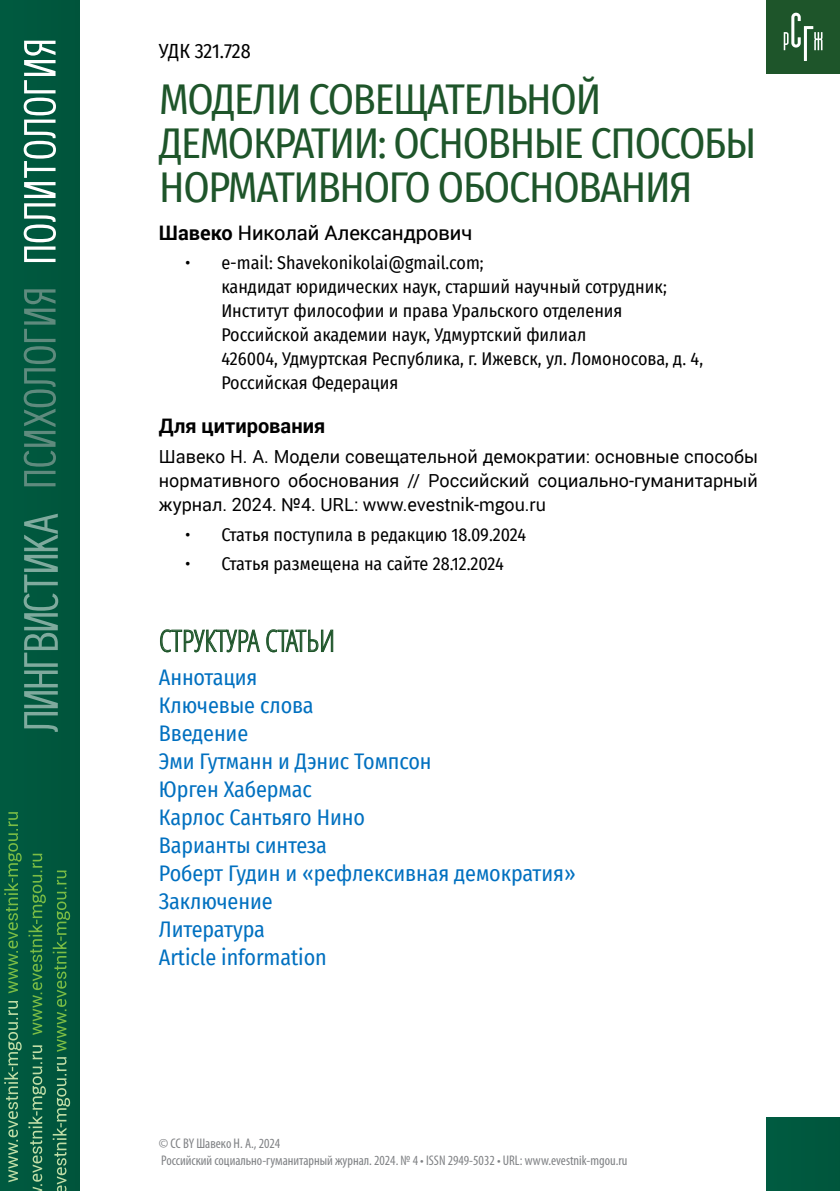
<style>
.page{position:relative;width:840px;height:1191px;background:#fff}
.page>*{position:absolute;margin:0;border:0;box-sizing:border-box;transform-origin:0 0}
.Название_статьи{font:42px/44px "Fira Sans Condensed";letter-spacing:-.03em;color:#1e552a}
.Подзаг_аннот__ключ_с{font:30px "Germano";color:#1e552a}
.Оглавление{font:22px "Fira Sans Condensed";letter-spacing:-.005em;color:#0070c0}
.ФИО{font:500 20px "Roberto Sans";color:#000}
.Подзагол_чёрный{font:700 20px "Roberto Sans";color:#000}
.УДК{font:20px "Fira Sans Condensed";letter-spacing:-.01em;color:#000}
.t1{font:18px/24px "Fira Sans Condensed";color:#000}
.Правильная_ссялка{font:18px/24px "Roberto Sans";color:#000;text-align:justify}
.Колонтитул{font:condensed 14px "Myriad Pro";color:#808285}
.s1{font-weight:700}
</style>
<div class="page">
<div style="left:0;top:0;width:79px;height:1191px;background:#00573d"></div>
<svg style="left:4px;top:1001px;width:18px;height:181px;background:#267454"></svg>
<svg style="left:4px;top:812px;width:18px;height:181px;background:#186d40"></svg>
<svg style="left:28px;top:853px;width:18px;height:182px;background:#186b3e"></svg>
<svg style="left:53px;top:870px;width:17px;height:181px;background:#196b3e"></svg>
<svg style="left:28px;top:1045px;width:18px;height:146px;background:#267252"></svg>
<svg style="left:53px;top:1057px;width:17px;height:134px;background:#297253"></svg>
<svg style="left:24px;top:41px;width:32px;height:221px"></svg>
<svg style="left:24px;top:289px;width:32px;height:197px;background:#216954"></svg>
<div style="left:766px;top:1117px;width:73px;height:74px;background:#00583f"></div>
<svg style="left:24px;top:513px;width:34px;height:219px;background:#307662"></svg>
<svg style="left:766px;top:0;width:73px;height:74px;background:#30623b"></svg>
<svg style="left:160px;top:629px;width:173px;height:24px"></svg>
<p class="УДК" style="left:159px;top:36px;width:93px">УДК 321.728</p>
<p class="Название_статьи" style="left:159px;top:76px;width:598px">МОДЕЛИ СОВЕЩАТЕЛЬНОЙ<br>ДЕМОКРАТИИ: ОСНОВНЫЕ СПОСОБЫ<br>НОРМАТИВНОГО ОБОСНОВАНИЯ</p>
<p class="ФИО" style="left:159px;top:216px;width:315px"><span class="s1">Шавеко</span> Николай Александрович</p>
<p class="t1" style="left:221px;top:250px;width:483px;text-indent:-36px">• e-mail: Shavekonikolai@gmail.com;<br>кандидат юридических наук, старший научный сотрудник; Институт философии и права Уральского отделения Российской академии наук, Удмуртский филиал<br>426004, Удмуртская Республика, г. Ижевск, ул. Ломоносова, д. 4, Российская Федерация</p>
<p class="Подзагол_чёрный" style="left:159px;top:410px;width:168px">Для цитирования</p>
<p class="Правильная_ссялка" style="left:159px;top:443px;width:600px">Шавеко Н. А. Модели совещательной демократии: основные способы нормативного обоснования // Российский социально-гуманитарный журнал. 2024. №4. URL: www.evestnik-mgou.ru</p>
<p class="t1" style="left:185px;top:522px;width:342px">• Статья поступила в редакцию 18.09.2024</p>
<p class="t1" style="left:185px;top:551px;width:320px">• Статья размещена на сайте 28.12.2024</p>
<p class="Подзаг_аннот__ключ_с" style="left:159px;top:620px;width:177px">СТРУКТУРА СТАТЬИ</p>
<p class="Оглавление" style="left:159px;top:661px;width:100px">Аннотация</p>
<p class="Оглавление" style="left:159px;top:689px;width:156px">Ключевые слова</p>
<p class="Оглавление" style="left:159px;top:717px;width:91px">Введение</p>
<p class="Оглавление" style="left:159px;top:745px;width:274px">Эми Гутманн и Дэнис Томпсон</p>
<p class="Оглавление" style="left:159px;top:773px;width:154px">Юрген Хабермас</p>
<p class="Оглавление" style="left:159px;top:801px;width:207px">Карлос Сантьяго Нино</p>
<p class="Оглавление" style="left:159px;top:829px;width:169px">Варианты синтеза</p>
<p class="Оглавление" style="left:159px;top:857px;width:418px">Роберт Гудин и «рефлексивная демократия»</p>
<p class="Оглавление" style="left:159px;top:885px;width:115px">Заключение</p>
<p class="Оглавление" style="left:159px;top:913px;width:107px">Литература</p>
<p class="Оглавление" style="left:159px;top:941px;width:169px">Article information</p>
<p class="Колонтитул" style="left:159px;top:1134px;width:123px">© CC BY Шавеко Н. А., 2024</p>
<p class="Колонтитул" style="left:161px;top:1151px;width:467px">Российский социально-гуманитарный журнал. 2024. № 4 • ISSN 2949-5032 • URL: www.evestnik-mgou.ru</p>
</div>
